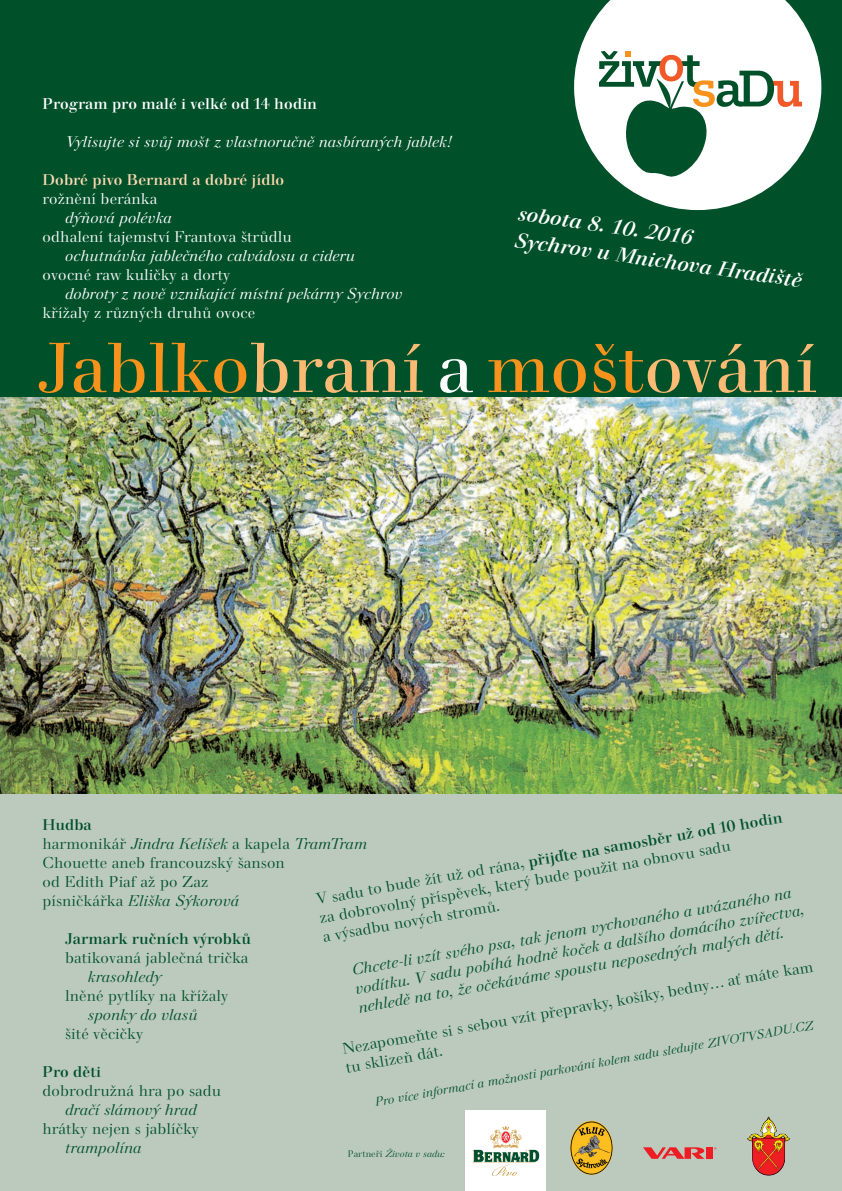
<style>
.page{position:relative;width:842px;height:1191px;background:#fff}
.page>*{position:absolute;margin:0;border:0;box-sizing:border-box;transform-origin:0 0}
.t1{font:68px "Walbaum 120 XL Medium Pro";letter-spacing:.01em;color:#f7931d}
.t2{font:italic 700 20px "Walbaum 120 XL Pro";color:#fff}
.t3{font:15px/19px "Walbaum 120 XL Pro";letter-spacing:.01em;color:#005029}
.t4{font:italic 15px/19px "Walbaum 120 XL Pro";letter-spacing:.01em;color:#005029}
.t5{font:italic 15px "Walbaum 120 XL Pro";letter-spacing:.01em;color:#fff}
.t6{font:15px "Walbaum 120 XL Pro";letter-spacing:.01em;color:#fff}
.t7{font:700 15px "Walbaum 120 XL Pro";letter-spacing:.01em;color:#005029}
.t8{font:700 15px "Walbaum 120 XL Pro";letter-spacing:.01em;color:#fff}
.t9{font:700 15px "Walbaum 120 XL Pro";letter-spacing:.01em;color:#fedab3}
.t10{font:italic 12px "Walbaum 120 XL Pro";color:#005029}
.t11{font:italic 9px "Walbaum 120 XL Pro";letter-spacing:.01em;color:#005029}
.s1{color:#fcbb74}
.s2{color:#fff}
.s3{font-weight:700}
.s4{font-style:normal}
</style>
<div class="page">
<img style="left:0;top:397px;width:842px;height:397px">
<div style="left:0;top:794px;width:842px;height:397px;background:#bccabe"></div>
<div style="left:0;top:0;width:842px;height:397px;background:#005029"></div>
<svg style="left:574px;top:0;width:247px;height:210px;fill:#fff"></svg>
<svg style="left:599px;top:51px;width:203px;height:127px"></svg>
<div style="left:466px;top:1110px;width:80px;height:81px;background:#fff"></div>
<svg style="left:472px;top:1126px;width:68px;height:50px"></svg>
<svg style="left:643px;top:1147px;width:61px;height:11px"></svg>
<div style="left:706px;top:1147px;width:7px;height:11px;background:#ee1d23"></div>
<img style="left:570px;top:1120px;width:43px;height:55px">
<img style="left:747px;top:1116px;width:44px;height:60px">
<p class="t8" style="left:43px;top:95px;width:276px">Program pro malé i velké od 14 hodin</p>
<p class="t5" style="left:65px;top:133px;width:388px">Vylisujte si svůj mošt z vlastnoručně nasbíraných jablek!</p>
<p class="t9" style="left:43px;top:171px;width:243px">Dobré pivo Bernard a dobré jídlo</p>
<p class="t6" style="left:43px;top:190px;width:116px">rožnění beránka</p>
<p class="t5" style="left:65px;top:209px;width:108px">dýňová polévka</p>
<p class="t6" style="left:43px;top:228px;width:251px">odhalení tajemství Frantova štrůdlu</p>
<p class="t5" style="left:65px;top:247px;width:291px">ochutnávka jablečného calvádosu a cideru</p>
<p class="t6" style="left:43px;top:266px;width:189px">ovocné raw kuličky a dorty</p>
<p class="t5" style="left:65px;top:285px;width:339px">dobroty z nově vznikající místní pekárny Sychrov</p>
<p class="t6" style="left:43px;top:304px;width:214px">křížaly z různých druhů ovoce</p>
<p class="t2" style="left:520px;top:201px;width:178px;rotate:8deg">sobota 8. 10. 2016</p>
<p class="t2" style="left:516px;top:227px;width:291px;rotate:8deg">Sychrov u Mnichova Hradiště</p>
<p class="t1" style="left:38px;top:326px;width:781px">Jablko<span class="s1">braní</span> <span class="s2">a</span> mošt<span class="s1">ování</span></p>
<p class="t3" style="left:315px;top:890px;width:474px;rotate:-10deg">V sadu to bude žít už od rána, <span class="s3">přijďte na samosběr už od 10 hodin </span>za dobrovolný příspěvek, který bude použit na obnovu sadu<br>a výsadbu nových stromů.</p>
<p class="t7" style="left:43px;top:815px;width:51px">Hudba</p>
<p class="t4" style="left:43px;top:835px;width:326px"><span class="s4">harmonikář</span> Jindra Kelíšek <span class="s4">a kapela</span> TramTram</p>
<p class="t3" style="left:43px;top:854px;width:244px">Chouette aneb francouzský šanson od Edith Piaf až po Zaz</p>
<p class="t4" style="left:43px;top:892px;width:198px"><span class="s4">písničkářka</span> Eliška Sýkorová</p>
<p class="t7" style="left:65px;top:929px;width:187px">Jarmark ručních výrobků</p>
<p class="t3" style="left:65px;top:949px;width:185px">batikovaná jablečná trička</p>
<p class="t4" style="left:88px;top:968px;width:75px">krasohledy</p>
<p class="t3" style="left:65px;top:987px;width:164px">lněné pytlíky na křížaly</p>
<p class="t4" style="left:88px;top:1006px;width:111px">sponky do vlasů</p>
<p class="t3" style="left:65px;top:1025px;width:79px">šité věcičky</p>
<p class="t7" style="left:43px;top:1062px;width:60px">Pro děti</p>
<p class="t3" style="left:43px;top:1082px;width:180px">dobrodružná hra po sadu</p>
<p class="t4" style="left:65px;top:1101px;width:133px">dračí slámový hrad</p>
<p class="t3" style="left:43px;top:1120px;width:158px">hrátky nejen s jablíčky</p>
<p class="t4" style="left:65px;top:1139px;width:78px">trampolína</p>
<p class="t4" style="left:350px;top:961px;width:457px;rotate:-10deg">Chcete-li vzít svého psa, tak jenom vychovaného a uvázaného na vodítku. V sadu pobíhá hodně koček a dalšího domácího zvířectva, nehledě na to, že očekáváme spoustu neposedných malých dětí.</p>
<p class="t3" style="left:341px;top:1040px;width:479px;rotate:-10deg">Nezapomeňte si s sebou vzít přepravky, košíky, bedny… ať máte kam tu sklizeň dát.</p>
<p class="t10" style="left:374px;top:1094px;width:446px;rotate:-10deg">Pro více informací a možnosti parkování kolem sadu sledujte ZIVOTVSADU.CZ</p>
<p class="t11" style="left:348px;top:1148px;width:98px"><span class="s4">Partneři</span> Života v sadu:</p>
</div>
